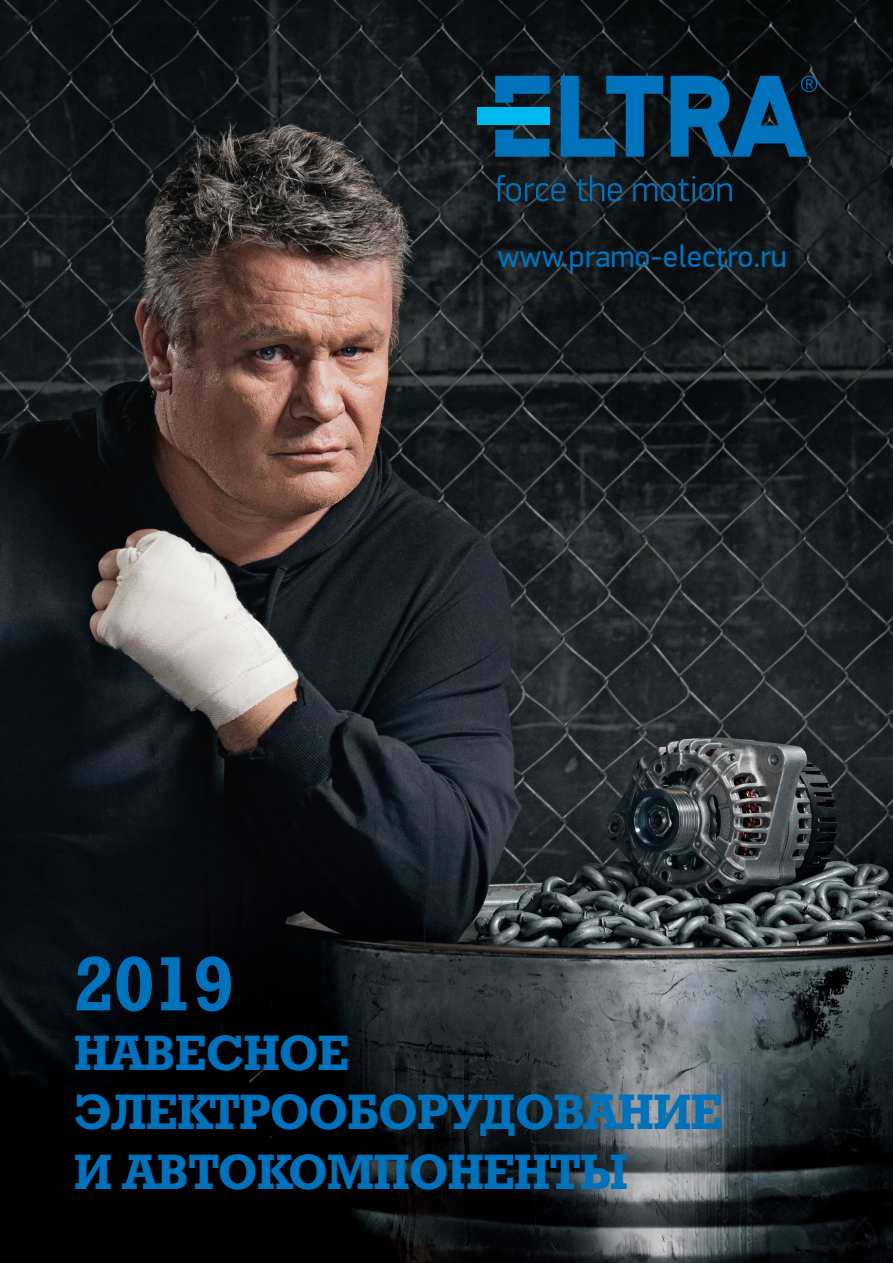
<style>
.page{position:relative;width:893px;height:1263px;background:#fff}
.page>*{position:absolute;margin:0;border:0;box-sizing:border-box;transform-origin:0 0}
.t1{font:76.5px "Geo Slb 712 Bold CBT";color:#0071bb}
.t2{font:49.5px/59.4px "Geo Slb 712 Bold CBT";color:#0071bb}
.t3{font:31.5px "PF Din Display Pro";color:#0071bb}
</style>
<div class="page">
<img style="left:0;top:0;width:893px;height:1263px">
<svg style="left:495px;top:130px;width:55px;height:27px"></svg>
<svg style="left:495px;top:76px;width:55px;height:27px"></svg>
<div style="left:477px;top:107px;width:73px;height:18px;background:#00b8f0"></div>
<svg style="left:561px;top:76px;width:102px;height:81px;background:#08456c"></svg>
<svg style="left:671px;top:76px;width:146px;height:81px;background:#054671"></svg>
<svg style="left:495px;top:175px;width:71px;height:26px;background:#133246"></svg>
<svg style="left:576px;top:175px;width:46px;height:26px"></svg>
<svg style="left:633px;top:176px;width:99px;height:25px;background:#0b2a3e"></svg>
<p class="t3" style="left:497px;top:237px;width:291px">www.pramo-electro.ru</p>
<h1 class="t1" style="left:74px;top:938px;width:161px">2019</h1>
<p class="t2" style="left:74px;top:1022px;width:649px">НАВЕСНОЕ<br>ЭЛЕКТРООБОРУДОВАНИЕ<br>И АВТОКОМПОНЕНТЫ</p>
</div>
